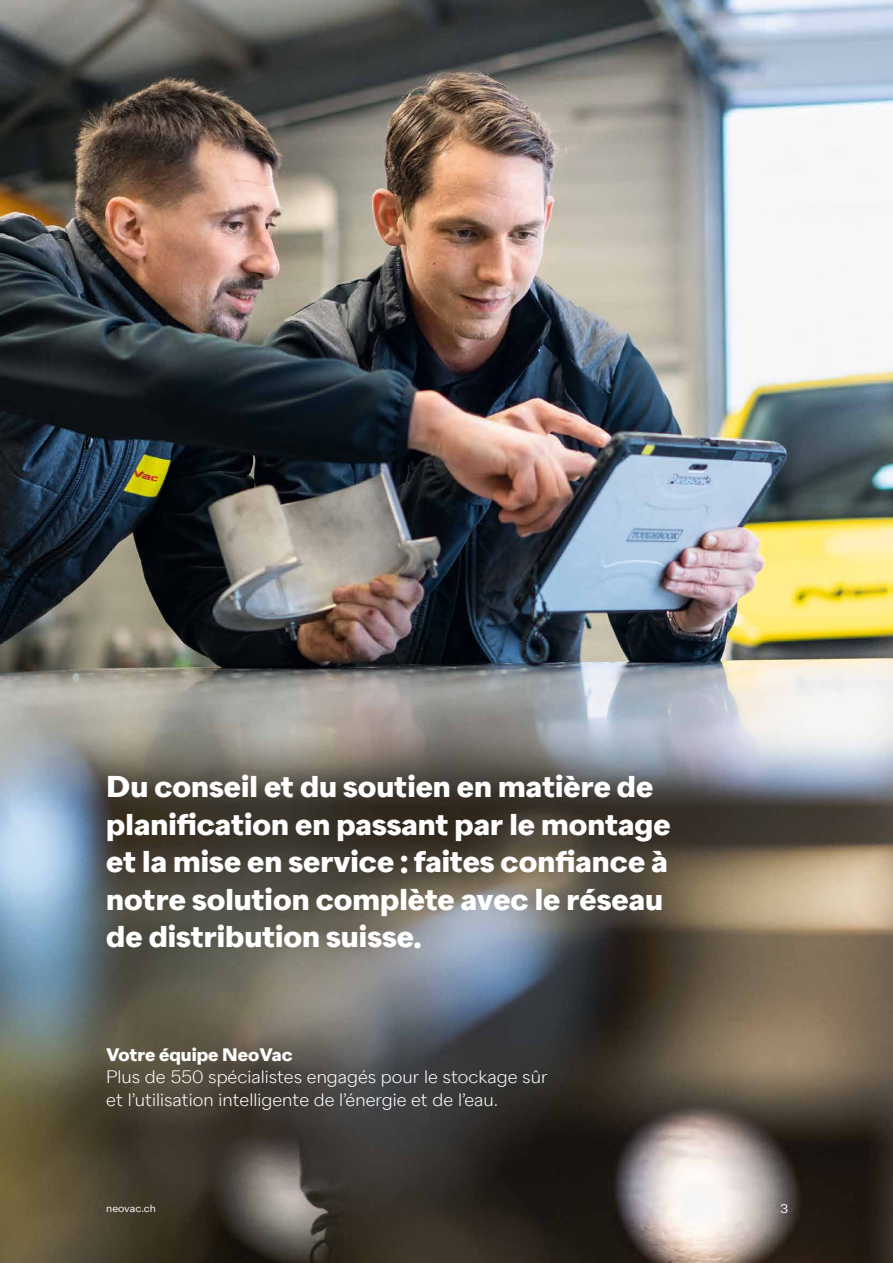
<style>
.page{position:relative;width:893px;height:1263px;background:#fff}
.page>*{position:absolute;margin:0;border:0;box-sizing:border-box;transform-origin:0 0}
.t1{font:700 30px/37.5px "Neo Vac Sans";color:#fff}
.t2{font:300 18px/22.5px "Neo Vac Sans";color:#fff}
.t3{font:700 18px "Neo Vac Sans";color:#fff}
.t4{font:12.75px "Neo Vac Sans";color:#fff}
.t5{font:10.5px "Neo Vac Sans";color:#fff}
</style>
<div class="page">
<img style="left:0;top:0;width:893px;height:1263px">
<p class="t1" style="left:106px;top:769px;width:566px">Du conseil et du soutien en matière de planification en passant par le montage et la mise en service : faites confiance à notre solution complète avec le réseau de distribution suisse.</p>
<p class="t3" style="left:106px;top:1044px;width:188px">Votre équipe NeoVac</p>
<p class="t2" style="left:106px;top:1066px;width:443px">Plus de 550 spécialistes engagés pour le stockage sûr et l’utilisation intelligente de l’énergie et de l’eau.</p>
<p class="t5" style="left:106px;top:1202px;width:51px">neovac.ch</p>
<p class="t4" style="left:780px;top:1201px;width:9px">3</p>
</div>
